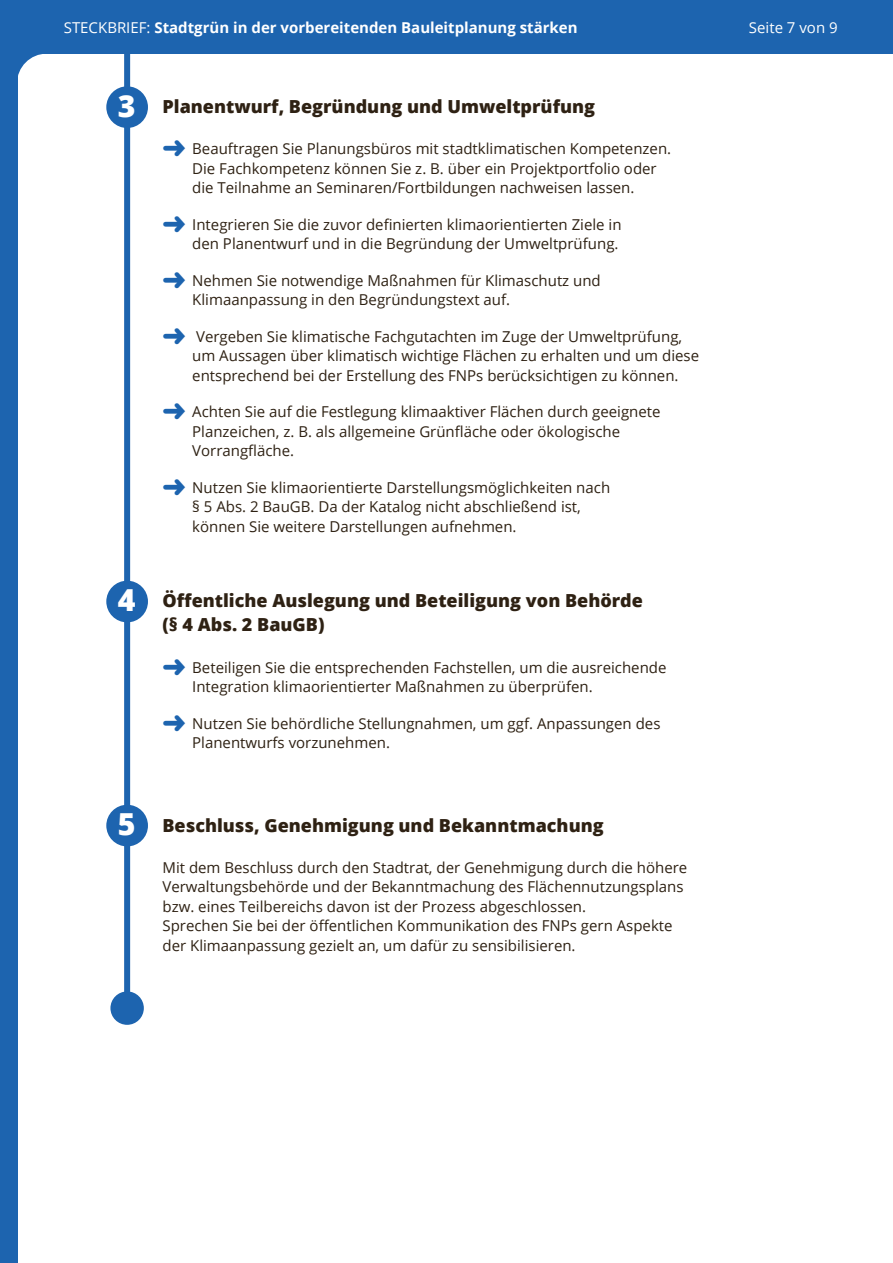
<style>
.page{position:relative;width:893px;height:1263px;background:#fff}
.page>*{position:absolute;margin:0;border:0;box-sizing:border-box;transform-origin:0 0}
.t1{font:800 30.3px "Open Sans";color:#fff}
.t2{font:800 18px/24px "Open Sans";color:#2e2113}
.Text_10_13_pt{font:15px/19.5px "Open Sans";color:#2e2113}
.t3{font:700 15px "Open Sans";color:#fff}
.t4{font:15px "Open Sans";color:#fff}
.s1{font-weight:400}
.s2{color:#1d64af}
</style>
<div class="page">
<div style="left:124px;top:45px;width:6px;height:961px;background:#1d64af"></div>
<div style="left:106px;top:86px;width:42px;height:42px;background:#1d64af;border-radius:50%"></div>
<div style="left:106px;top:581px;width:42px;height:41px;background:#1d64af;border-radius:50%"></div>
<div style="left:106px;top:805px;width:42px;height:41px;background:#1d64af;border-radius:50%"></div>
<div style="left:110px;top:991px;width:34px;height:34px;background:#1d64af;border-radius:50%"></div>
<div style="left:0;top:0;width:893px;height:54px;background:#1d64af"></div>
<div style="left:0;top:54px;width:17px;height:1209px;background:#1d64af"></div>
<svg style="left:17px;top:54px;width:25px;height:29px"></svg>
<p class="t3" style="left:64px;top:17px;width:515px"><span class="s1">STECKBRIEF:</span> Stadtgrün in der vorbereitenden Bauleitplanung stärken</p>
<p class="t4" style="left:749px;top:18px;width:90px">Seite 7 von 9</p>
<p class="t1" style="left:118px;top:83px;width:19px">3</p>
<p class="t2" style="left:162px;top:94px;width:434px">Planentwurf, Begründung und Umweltprüfung</p>
<p class="Text_10_13_pt" style="left:192px;top:139px;width:480px;text-indent:-30px"><span class="s2">➜</span> Beauftragen Sie Planungsbüros mit stadtklimatischen Kompetenzen.<br>Die Fachkompetenz können Sie z. B. über ein Projektportfolio oder die Teilnahme an Seminaren/Fortbildungen nachweisen lassen.</p>
<p class="Text_10_13_pt" style="left:162px;top:214px;width:461px;text-align:right"><span class="s2">➜</span> Integrieren Sie die zuvor definierten klimaorientierten Ziele in den Planentwurf und in die Begründung der Umweltprüfung.</p>
<p class="Text_10_13_pt" style="left:192px;top:270px;width:410px;text-indent:-30px"><span class="s2">➜</span> Nehmen Sie notwendige Maßnahmen für Klimaschutz und<br>Klimaanpassung in den Begründungstext auf.</p>
<p class="Text_10_13_pt" style="left:192px;top:326px;width:508px;text-indent:-30px"><span class="s2">➜</span> Vergeben Sie klimatische Fachgutachten im Zuge der Umweltprüfung, um Aussagen über klimatisch wichtige Flächen zu erhalten und um diese entsprechend bei der Erstellung des FNPs berücksichtigen zu können.</p>
<p class="Text_10_13_pt" style="left:192px;top:402px;width:470px;text-indent:-30px"><span class="s2">➜</span> Achten Sie auf die Festlegung klimaaktiver Flächen durch geeignete<br>Planzeichen, z. B. als allgemeine Grünfläche oder ökologische<br>Vorrangfläche.</p>
<p class="Text_10_13_pt" style="left:192px;top:477px;width:419px;text-indent:-30px"><span class="s2">➜</span> Nutzen Sie klimaorientierte Darstellungsmöglichkeiten nach § 5 Abs. 2 BauGB. Da der Katalog nicht abschließend ist, können Sie weitere Darstellungen aufnehmen.</p>
<p class="t1" style="left:118px;top:577px;width:19px">4</p>
<p class="t2" style="left:162px;top:588px;width:482px">Öffentliche Auslegung und Beteiligung von Behörde (§ 4 Abs. 2 BauGB)</p>
<p class="Text_10_13_pt" style="left:192px;top:657px;width:476px;text-indent:-30px"><span class="s2">➜</span> Beteiligen Sie die entsprechenden Fachstellen, um die ausreichende<br>Integration klimaorientierter Maßnahmen zu überprüfen.</p>
<p class="Text_10_13_pt" style="left:192px;top:713px;width:470px;text-indent:-30px"><span class="s2">➜</span> Nutzen Sie behördliche Stellungnahmen, um ggf. Anpassungen des<br>Planentwurfs vorzunehmen.</p>
<p class="t1" style="left:118px;top:801px;width:19px">5</p>
<p class="t2" style="left:162px;top:812px;width:443px">Beschluss, Genehmigung und Bekanntmachung</p>
<p class="Text_10_13_pt" style="left:162px;top:857px;width:526px">Mit dem Beschluss durch den Stadtrat, der Genehmigung durch die höhere<br>Verwaltungsbehörde und der Bekanntmachung des Flächennutzungsplans bzw. eines Teilbereichs davon ist der Prozess abgeschlossen.</p>
<p class="Text_10_13_pt" style="left:162px;top:915px;width:512px">Sprechen Sie bei der öffentlichen Kommunikation des FNPs gern Aspekte der Klimaanpassung gezielt an, um dafür zu sensibilisieren.</p>
</div>
